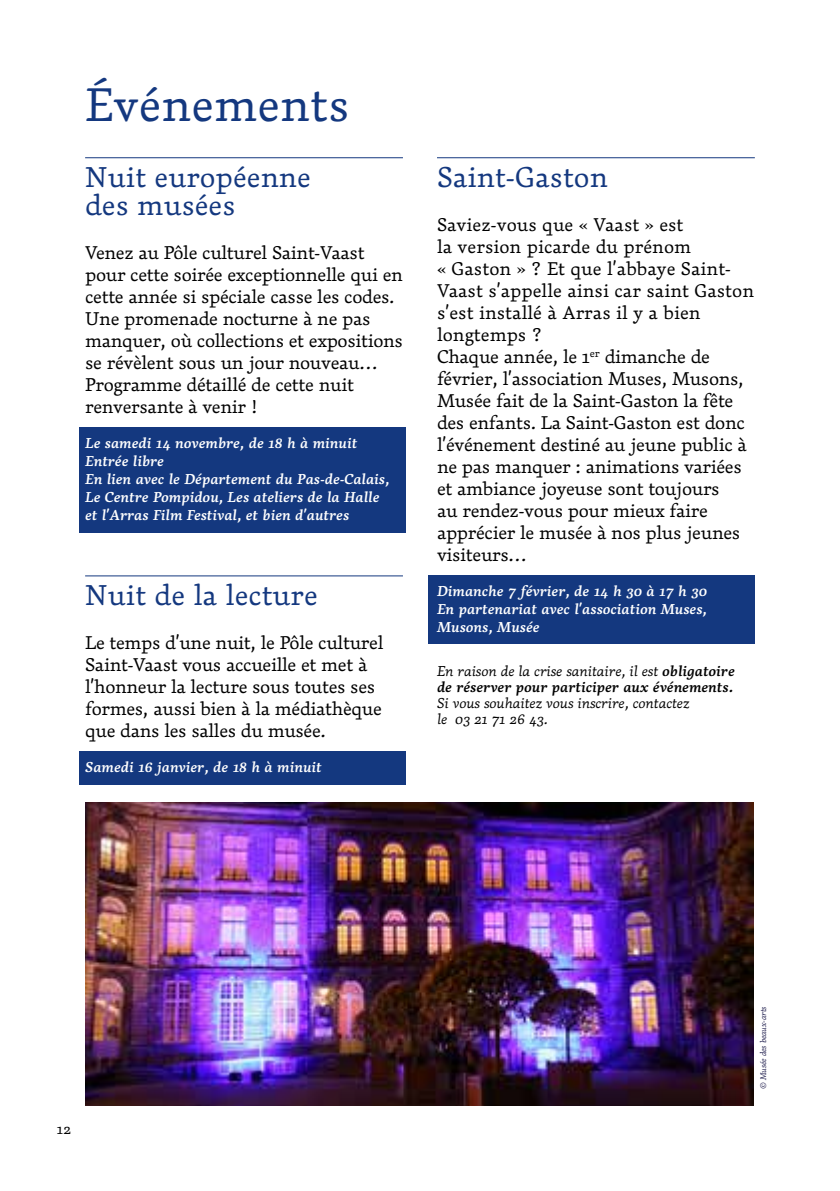
<style>
.page{position:relative;width:840px;height:1191px;background:#fff}
.page>*{position:absolute;margin:0;border:0;box-sizing:border-box;transform-origin:0 0}
.t1{font:300 46px "Dederon LOT";color:#14387f}
.t2{font:300 28px/28px "Dederon LOT";color:#14387f}
.t3{font:300 18px/22px "Dederon LOT";letter-spacing:-.02em;color:#000}
.t4{font:italic 600 14px/18px "Dederon LOT";letter-spacing:-.005em;color:#fff}
.t5{font:italic 600 14px/16px "Dederon LOT";letter-spacing:-.005em;color:#000}
.t6{font:italic 300 14px/16px "Dederon LOT";letter-spacing:-.005em;color:#000}
.t7{font:300 14px "Dederon LOT";color:#000}
.t8{font:italic 300 8px "Dederon LOT";letter-spacing:-.02em;color:#232150}
.s1{font-weight:300}
</style>
<div class="page">
<div style="left:428px;top:575px;width:326px;height:68px;background:#14387f"></div>
<div style="left:79px;top:751px;width:326px;height:33px;background:#14387f"></div>
<div style="left:79px;top:427px;width:326px;height:106px;background:#14387f"></div>
<hr style="left:85px;top:157px;width:318px;height:1px;background:#14387f">
<hr style="left:85px;top:575px;width:318px;height:1px;background:#14387f">
<img style="left:85px;top:803px;width:668px;height:303px">
<hr style="left:437px;top:157px;width:317px;height:1px;background:#14387f">
<h1 class="t1" style="left:85px;top:76px;width:266px">Événements</h1>
<h2 class="t2" style="left:85px;top:163px;width:227px">Nuit européenne des musées</h2>
<p class="t3" style="left:85px;top:241px;width:319px">Venez au Pôle culturel Saint-Vaast pour cette soirée exceptionnelle qui en cette année si spéciale casse les codes.<br>Une promenade nocturne à ne pas manquer, où collections et expositions se révèlent sous un jour nouveau… Programme détaillé de cette nuit renversante à venir !</p>
<p class="t4" style="left:85px;top:434px;width:306px">Le samedi 14 novembre, de 18 h à minuit Entrée libre<br>En lien avec le Département du Pas-de-Calais, Le Centre Pompidou, Les ateliers de la Halle et l’Arras Film Festival, et bien d’autres</p>
<h2 class="t2" style="left:85px;top:581px;width:234px">Nuit de la lecture</h2>
<p class="t3" style="left:85px;top:631px;width:299px">Le temps d’une nuit, le Pôle culturel Saint-Vaast vous accueille et met à l’honneur la lecture sous toutes ses formes, aussi bien à la médiathèque que dans les salles du musée.</p>
<p class="t4" style="left:85px;top:758px;width:238px">Samedi 16 janvier, de 18 h à minuit</p>
<h2 class="t2" style="left:437px;top:163px;width:172px">Saint-Gaston</h2>
<p class="t3" style="left:437px;top:213px;width:318px">Saviez-vous que « Vaast » est<br>la version picarde du prénom<br>« Gaston » ? Et que l’abbaye Saint-<br>Vaast s’appelle ainsi car saint Gaston s’est installé à Arras il y a bien longtemps ?<br>Chaque année, le 1<sup>er</sup> dimanche de février, l’association Muses, Musons,<br>Musée fait de la Saint-Gaston la fête des enfants. La Saint-Gaston est donc l’événement destiné au jeune public à ne pas manquer : animations variées et ambiance joyeuse sont toujours<br>au rendez-vous pour mieux faire apprécier le musée à nos plus jeunes visiteurs…</p>
<p class="t4" style="left:437px;top:582px;width:272px;text-align:justify">Dimanche 7 février, de 14 h 30 à 17 h 30<br>En partenariat avec l’association Muses, Musons, Musée</p>
<p class="t5" style="left:437px;top:663px;width:299px"><span class="s1">En raison de la crise sanitaire, il est</span> obligatoire de réserver pour participer aux événements.</p>
<p class="t6" style="left:437px;top:695px;width:254px">Si vous souhaitez vous inscrire, contactez le 03 21 71 26 43.</p>
<p class="t7" style="left:57px;top:1120px;width:16px">12</p>
<p class="t8" style="left:757px;top:1089px;width:84px;rotate:-90deg">© Musée des beaux-arts</p>
</div>
